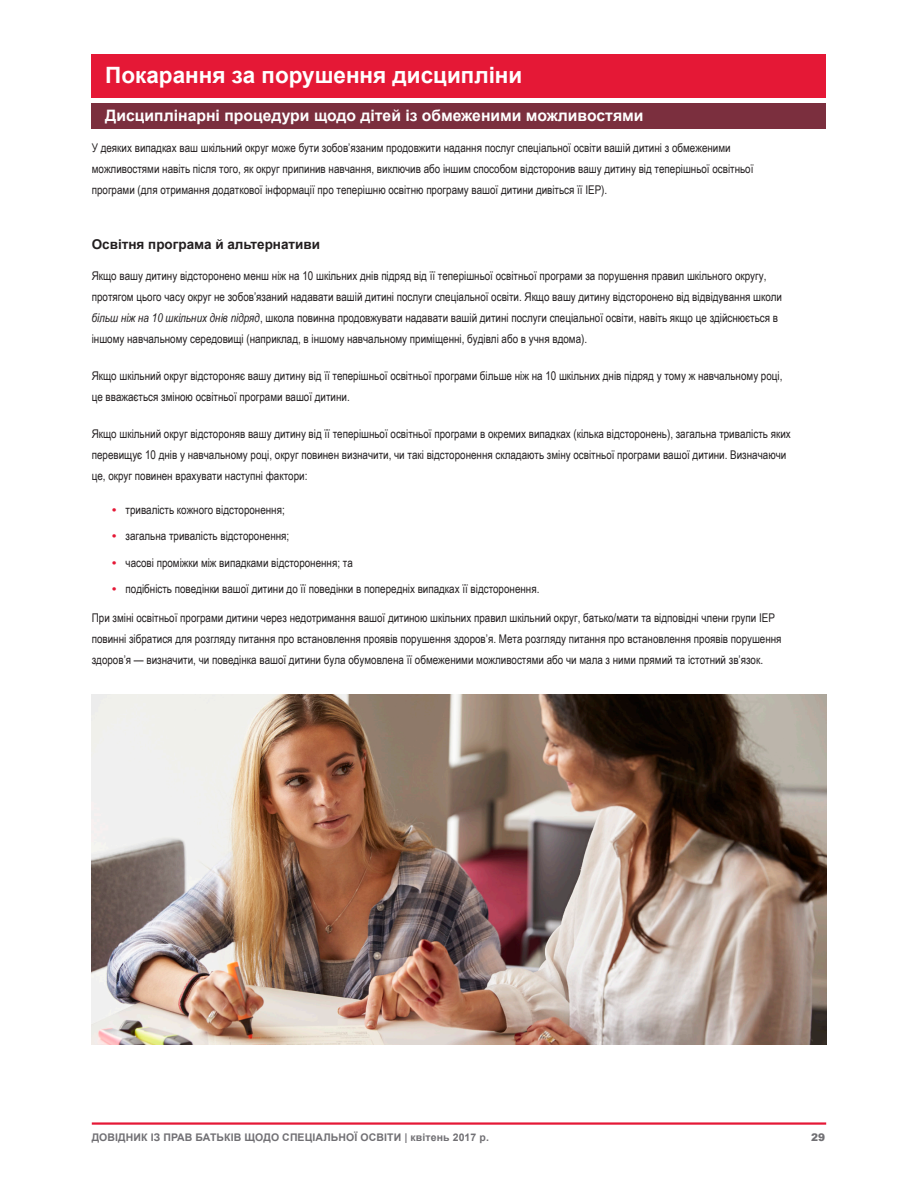
<style>
.page{position:relative;width:918px;height:1188px;background:#fff}
.page>*{position:absolute;margin:0;border:0;box-sizing:border-box;transform-origin:0 0}
.Intro_HD{font:700 22.5px "Arial";color:#fff}
.t1{font:700 15.75px "Arial";color:#fff}
.t2{font:700 13.5px "Arial";color:#231f20}
.BOD{font:12px/21px "Arial Narrow";color:#231f20}
.t3{font:700 10.5px "Arial";letter-spacing:.01em;color:#717074}
.t4{font:900 10.5px "Arial";color:#717074}
.s1{font-style:italic}
.s2{font-family:"Arial";font-weight:700;color:#e51836}
.s3{font-family:"Arial Narrow";font-weight:400;font-size:13.5px}
</style>
<div class="page">
<hr style="left:92px;top:1122px;width:734px;height:3px;background:#e51836">
<div style="left:92px;top:103px;width:734px;height:26px;background:#7b2f3e"></div>
<div style="left:92px;top:54px;width:734px;height:43px;background:#e51836"></div>
<img style="left:92px;top:694px;width:734px;height:350px">
<h1 class="Intro_HD" style="left:105px;top:60px;width:419px">Покарання за порушення дисципліни</h1>
<p class="t1" style="left:105px;top:105px;width:540px">Дисциплінарні процедури щодо дітей із обмеженими можливостями</p>
<p class="BOD" style="left:92px;top:137px;width:663px">У деяких випадках ваш шкільний округ може бути зобов’язаним продовжити надання послуг спеціальної освіти вашій дитині з обмеженими можливостями навіть після того, як округ припинив навчання, виключив або іншим способом відсторонив вашу дитину від теперішньої освітньої програми (для отримання додаткової інформації про теперішню освітню програму вашої дитини дивіться її IEP).</p>
<p class="t2" style="left:92px;top:235px;width:230px">Освітня програма й альтернативи</p>
<p class="BOD" style="left:92px;top:265px;width:692px">Якщо вашу дитину відсторонено менш ніж на 10 шкільних днів підряд від її теперішньої освітньої програми за порушення правил шкільного округу, протягом цього часу округ не зобов’язаний надавати вашій дитині послуги спеціальної освіти. Якщо вашу дитину відсторонено від відвідування школи <span class="s1">більш ніж на 10 шкільних днів підряд</span>, школа повинна продовжувати надавати вашій дитині послуги спеціальної освіти, навіть якщо це здійснюється в іншому навчальному середовищі (наприклад, в іншому навчальному приміщенні, будівлі або в учня вдома).</p>
<p class="BOD" style="left:92px;top:365px;width:692px">Якщо шкільний округ відстороняє вашу дитину від її теперішньої освітньої програми більше ніж на 10 шкільних днів підряд у тому ж навчальному році, це вважається зміною освітньої програми вашої дитини.</p>
<p class="BOD" style="left:92px;top:423px;width:700px">Якщо шкільний округ відстороняв вашу дитину від її теперішньої освітньої програми в окремих випадках (кілька відсторонень), загальна тривалість яких перевищує 10 днів у навчальному році, округ повинен визначити, чи такі відсторонення складають зміну освітньої програми вашої дитини. Визначаючи це, округ повинен врахувати наступні фактори:</p>
<p class="BOD" style="left:112px;top:499px;width:174px"><span class="s2">•</span> тривалість кожного відсторонення;</p>
<p class="BOD" style="left:112px;top:525px;width:179px"><span class="s2">•</span> загальна тривалість відсторонення;</p>
<p class="BOD" style="left:112px;top:551px;width:242px"><span class="s2">•</span> часові проміжки між випадками відсторонення; та</p>
<p class="BOD" style="left:112px;top:577px;width:429px"><span class="s2">•</span> подібність поведінки вашої дитини до її поведінки в попередніх випадках її відсторонення.</p>
<p class="BOD" style="left:92px;top:607px;width:691px">При зміні освітньої програми дитини через недотримання вашої дитиною шкільних правил шкільний округ, батько/мати та відповідні члени групи IEP повинні зібратися для розгляду питання про встановлення проявів порушення здоров’я. Мета розгляду питання про встановлення проявів порушення здоров’я — визначити, чи поведінка вашої дитини була обумовлена її обмеженими можливостями або чи мала з ними прямий та істотний зв’язок.</p>
<p class="t3" style="left:92px;top:1131px;width:399px">ДОВІДНИК ІЗ ПРАВ БАТЬКІВ ЩОДО СПЕЦІАЛЬНОЇ ОСВІТИ <span class="s3">I</span> квітень 2017 р.</p>
<p class="t4" style="left:811px;top:1130px;width:16px">29</p>
</div>
